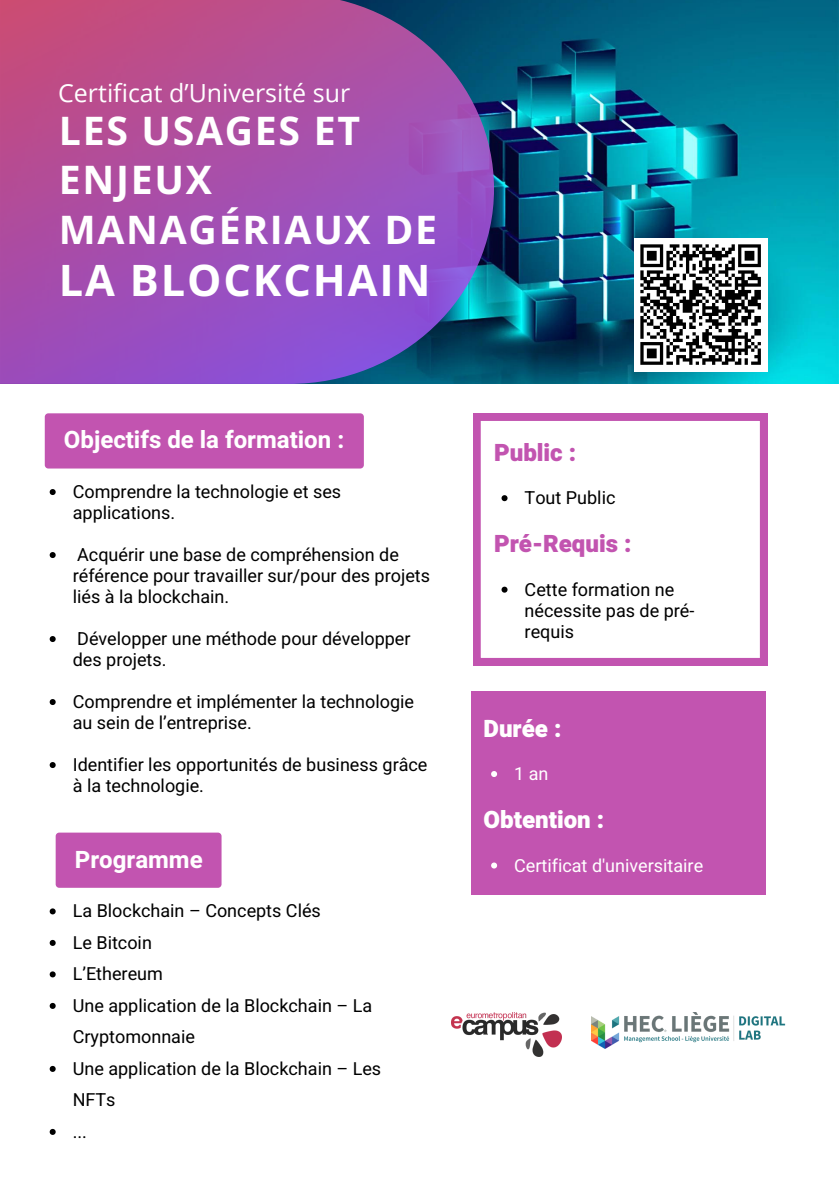
<style>
.page{position:relative;width:839px;height:1191px;background:#fff}
.page>*{position:absolute;margin:0;border:0;box-sizing:border-box;transform-origin:0 0}
.t1{font:700 43.2px "Open Sans";letter-spacing:.045em;color:#fff}
.t2{font:700 39.2px/49.6px "Open Sans";letter-spacing:.045em;color:#fff}
.t3{font:25px "Open Sans";color:#fff}
.t4{font:700 24px "Heebo";color:#fff}
.t5{font:900 24px "Heebo";color:#c254b0}
.t6{font:900 24px "Heebo";color:#fff}
.t7{font:18px/21px "Heebo";color:#000}
.t8{font:18px "Heebo";color:#fff}
</style>
<div class="page">
<img style="left:494px;top:0;width:344px;height:384px">
<svg style="left:0;top:0;width:494px;height:384px;background:#974fa7"></svg>
<svg style="left:473px;top:413px;width:294px;height:252px"></svg>
<div style="left:472px;top:692px;width:293px;height:202px;background:#c254b0"></div>
<img style="left:452px;top:1013px;width:109px;height:43px">
<img style="left:592px;top:1013px;width:193px;height:36px">
<div style="left:633px;top:238px;width:134px;height:133px;background:#fff"></div>
<svg style="left:640px;top:244px;width:121px;height:121px"></svg>
<div style="left:45px;top:413px;width:319px;height:56px;background:#c254b0;border-radius:4px"></div>
<div style="left:56px;top:833px;width:165px;height:55px;background:#c254b0;border-radius:4px"></div>
<svg style="left:501px;top:495px;width:6px;height:6px"></svg>
<svg style="left:501px;top:587px;width:6px;height:6px"></svg>
<svg style="left:491px;top:771px;width:6px;height:6px"></svg>
<svg style="left:491px;top:863px;width:6px;height:6px"></svg>
<svg style="left:50px;top:489px;width:6px;height:6px"></svg>
<svg style="left:50px;top:552px;width:6px;height:6px"></svg>
<svg style="left:50px;top:636px;width:6px;height:6px"></svg>
<svg style="left:50px;top:699px;width:6px;height:6px"></svg>
<svg style="left:50px;top:762px;width:6px;height:6px"></svg>
<svg style="left:50px;top:908px;width:6px;height:6px"></svg>
<svg style="left:50px;top:940px;width:6px;height:6px"></svg>
<svg style="left:50px;top:971px;width:6px;height:6px"></svg>
<svg style="left:50px;top:1003px;width:6px;height:6px"></svg>
<svg style="left:50px;top:1066px;width:6px;height:6px"></svg>
<svg style="left:50px;top:1129px;width:6px;height:6px"></svg>
<p class="t3" style="left:58px;top:75px;width:293px">Certificat d’Université sur</p>
<p class="t2" style="left:59px;top:105px;width:379px">LES USAGES ET<br>ENJEUX<br>MANAGÉRIAUX DE</p>
<p class="t1" style="left:59px;top:250px;width:373px">LA BLOCKCHAIN</p>
<p class="t4" style="left:64px;top:423px;width:282px">Objectifs de la formation :</p>
<p class="t7" style="left:73px;top:482px;width:270px">Comprendre la technologie et ses applications.</p>
<p class="t7" style="left:73px;top:545px;width:359px">Acquérir une base de compréhension de référence pour travailler sur/pour des projets liés à la blockchain.</p>
<p class="t7" style="left:73px;top:629px;width:339px">Développer une méthode pour développer des projets.</p>
<p class="t7" style="left:73px;top:692px;width:343px">Comprendre et implémenter la technologie au sein de l’entreprise.</p>
<p class="t7" style="left:73px;top:755px;width:356px">Identifier les opportunités de business grâce à la technologie.</p>
<p class="t4" style="left:75px;top:843px;width:129px">Programme</p>
<p class="t7" style="left:73px;top:901px;width:249px">La Blockchain – Concepts Clés</p>
<p class="t7" style="left:73px;top:933px;width:81px">Le Bitcoin</p>
<p class="t7" style="left:73px;top:964px;width:92px">L’Ethereum</p>
<p class="t7" style="left:73px;top:990px;width:301px;line-height:31.6px">Une application de la Blockchain – La<br>Cryptomonnaie</p>
<p class="t7" style="left:73px;top:1053px;width:310px;line-height:31.6px">Une application de la Blockchain – Les<br>NFTs</p>
<p class="t7" style="left:73px;top:1122px;width:16px">...</p>
<p class="t5" style="left:494px;top:436px;width:84px">Public :</p>
<p class="t7" style="left:524px;top:488px;width:92px">Tout Public</p>
<p class="t5" style="left:494px;top:527px;width:139px">Pré-Requis :</p>
<p class="t7" style="left:524px;top:580px;width:171px">Cette formation ne nécessite pas de pré&shy;requis</p>
<p class="t6" style="left:483px;top:711px;width:79px">Durée :</p>
<p class="t8" style="left:514px;top:761px;width:36px">1 an</p>
<p class="t6" style="left:483px;top:803px;width:122px">Obtention :</p>
<p class="t8" style="left:514px;top:853px;width:190px">Certificat d'universitaire</p>
</div>
